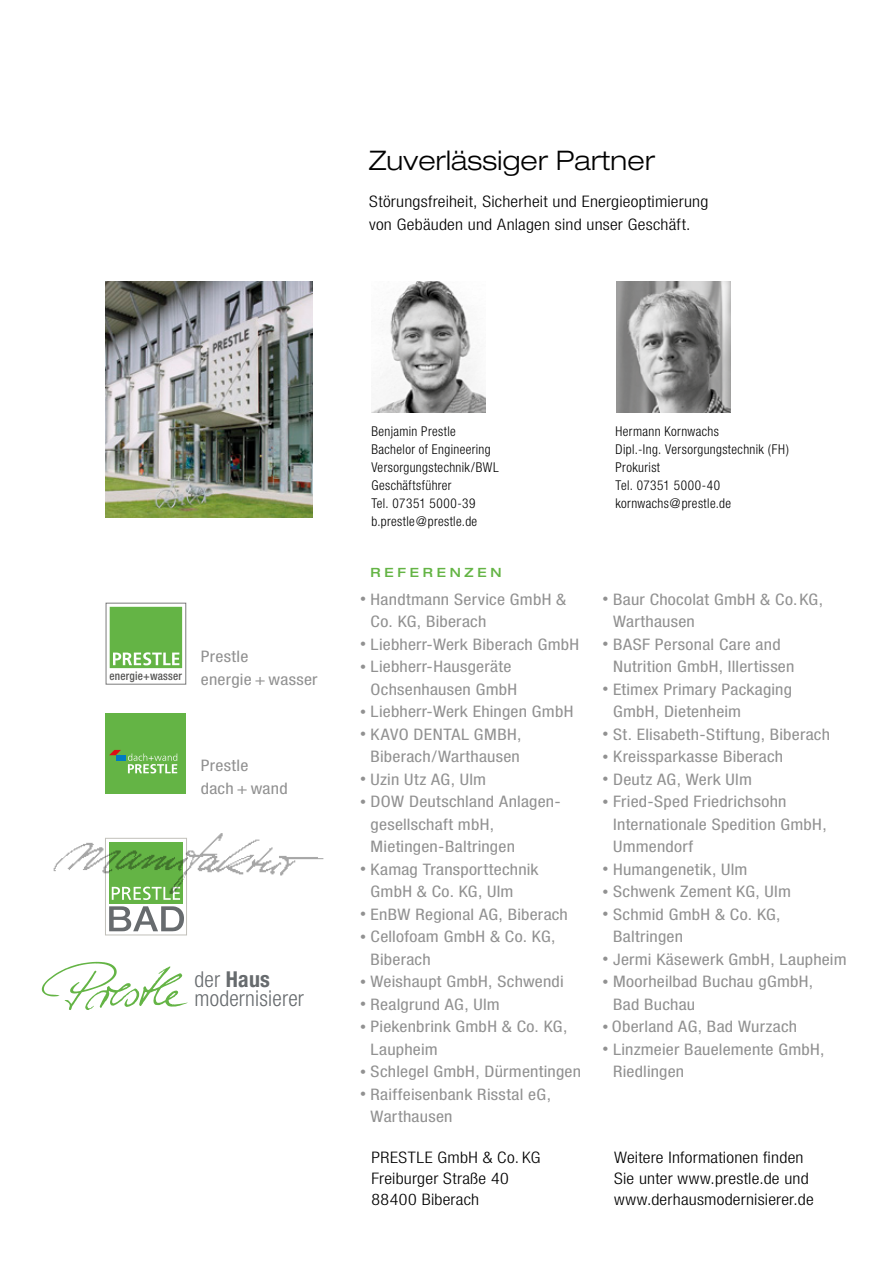
<style>
.page{position:relative;width:893px;height:1263px;background:#fff}
.page>*{position:absolute;margin:0;border:0;box-sizing:border-box;transform-origin:0 0}
.t1{font:300 expanded 27px "Helvetica Neue";letter-spacing:.01em;color:#000}
.t2{font:300 condensed 21.9px/19.6px "Helvetica Neue";letter-spacing:.01em;color:#676b6e}
.t3{font:condensed 15.9px/22.5px "Helvetica Neue";letter-spacing:.015em;color:#919191;scale:1.13 1}
.t4{font:300 condensed 15.9px/21px "Helvetica Neue";letter-spacing:.01em;color:#000;scale:1.13 1}
.t5{font:300 condensed 13.5px/18px "Helvetica Neue";letter-spacing:.03em;color:#000}
.t6{font:500 expanded 12.75px "Helvetica Neue";letter-spacing:.3em;color:#64b445}
.t7{font:500 condensed 11.7px "Helvetica Neue";letter-spacing:.02em;color:#545453;scale:.95 1}
.s1{font-weight:700}
.s2{font-size:12px}
</style>
<div class="page">
<img style="left:106px;top:282px;width:206px;height:236px">
<svg style="left:41px;top:961px;width:147px;height:49px"></svg>
<svg style="left:106px;top:603px;width:80px;height:81px"></svg>
<svg style="left:110px;top:607px;width:72px;height:61px;background:#71ba55"></svg>
<div style="left:106px;top:713px;width:80px;height:81px;background:#64b445"></div>
<svg style="left:128px;top:753px;width:49px;height:20px"></svg>
<div style="left:116px;top:755px;width:9px;height:6px;background:#007bc1"></div>
<svg style="left:109px;top:750px;width:12px;height:5px"></svg>
<div style="left:105px;top:838px;width:82px;height:97px;border:1px solid #aaa9a0"></div>
<img style="left:53px;top:833px;width:271px;height:98px">
<img style="left:371px;top:282px;width:115px;height:131px">
<img style="left:617px;top:282px;width:114px;height:131px">
<h1 class="t1" style="left:369px;top:144px;width:287px">Zuverlässiger Partner</h1>
<p class="t4" style="left:369px;top:190px;width:302px;line-height:22.5px">Störungsfreiheit, Sicherheit und Energieoptimierung von Gebäuden und Anlagen sind unser Geschäft.</p>
<p class="t7" style="left:109px;top:668px;width:78px">energie+wasser</p>
<p class="t3" style="left:201px;top:645px;width:105px">Prestle<br>energie + wasser</p>
<p class="t3" style="left:201px;top:754px;width:78px">Prestle<br>dach + wand</p>
<h2 class="t2" style="left:195px;top:969px;width:111px">der <span class="s1">Haus </span>modernisierer</h2>
<p class="t5" style="left:371px;top:422px;width:129px">Benjamin Prestle<br>Bachelor of Engineering<br>Versorgungstechnik/BWL<br>Geschäftsführer<br>Tel. 07351 5000-39 b.prestle@prestle.de</p>
<p class="t6" style="left:370px;top:564px;width:132px">REFERENZEN</p>
<p class="t3" style="left:371px;top:588px;width:175px;text-indent:-10px"><span class="s2">•</span> Handtmann Service GmbH &amp;<br>Co. KG, Biberach</p>
<p class="t3" style="left:360px;top:633px;width:195px"><span class="s2">•</span> Liebherr-Werk Biberach GmbH</p>
<p class="t3" style="left:371px;top:655px;width:131px;text-indent:-10px"><span class="s2">•</span> Liebherr-Hausgeräte<br>Ochsenhausen GmbH</p>
<p class="t3" style="left:360px;top:700px;width:190px"><span class="s2">•</span> Liebherr-Werk Ehingen GmbH</p>
<p class="t3" style="left:360px;top:723px;width:144px;text-align:center"><span class="s2">•</span> KAVO DENTAL GMBH,<br>Biberach/Warthausen</p>
<p class="t3" style="left:360px;top:768px;width:113px"><span class="s2">•</span> Uzin Utz AG, Ulm</p>
<p class="t3" style="left:371px;top:790px;width:170px;text-indent:-10px"><span class="s2">•</span> DOW Deutschland Anlagen&shy;gesellschaft mbH,<br>Mietingen-Baltringen</p>
<p class="t3" style="left:371px;top:858px;width:150px;text-indent:-10px"><span class="s2">•</span> Kamag Transporttechnik<br>GmbH &amp; Co. KG, Ulm</p>
<p class="t3" style="left:360px;top:903px;width:185px"><span class="s2">•</span> EnBW Regional AG, Biberach</p>
<p class="t3" style="left:371px;top:925px;width:165px;text-indent:-10px"><span class="s2">•</span> Cellofoam GmbH &amp; Co. KG,<br>Biberach</p>
<p class="t3" style="left:360px;top:970px;width:182px"><span class="s2">•</span> Weishaupt GmbH, Schwendi</p>
<p class="t3" style="left:360px;top:993px;width:125px"><span class="s2">•</span> Realgrund AG, Ulm</p>
<p class="t3" style="left:371px;top:1015px;width:176px;text-indent:-10px"><span class="s2">•</span> Piekenbrink GmbH &amp; Co. KG,<br>Laupheim</p>
<p class="t3" style="left:360px;top:1060px;width:197px"><span class="s2">•</span> Schlegel GmbH, Dürmentingen</p>
<p class="t3" style="left:371px;top:1083px;width:161px;text-indent:-10px"><span class="s2">•</span> Raiffeisenbank Risstal eG,<br>Warthausen</p>
<p class="t4" style="left:371px;top:1146px;width:151px">PRESTLE GmbH &amp; Co. KG<br>Freiburger Straße 40<br>88400 Biberach</p>
<p class="t5" style="left:615px;top:422px;width:175px">Hermann Kornwachs<br>Dipl.-Ing. Versorgungstechnik (FH)<br>Prokurist<br>Tel. 07351 5000-40 kornwachs@prestle.de</p>
<p class="t3" style="left:613px;top:588px;width:187px;text-indent:-10px"><span class="s2">•</span> Baur Chocolat GmbH &amp; Co. KG,<br>Warthausen</p>
<p class="t3" style="left:613px;top:633px;width:162px;text-indent:-10px"><span class="s2">•</span> BASF Personal Care and<br>Nutrition GmbH, Illertissen</p>
<p class="t3" style="left:613px;top:678px;width:160px;text-indent:-10px"><span class="s2">•</span> Etimex Primary Packaging<br>GmbH, Dietenheim</p>
<p class="t3" style="left:603px;top:723px;width:203px"><span class="s2">•</span> St. Elisabeth-Stiftung, Biberach</p>
<p class="t3" style="left:603px;top:745px;width:161px"><span class="s2">•</span> Kreissparkasse Biberach</p>
<p class="t3" style="left:603px;top:768px;width:134px"><span class="s2">•</span> Deutz AG, Werk Ulm</p>
<p class="t3" style="left:613px;top:790px;width:190px;text-indent:-10px"><span class="s2">•</span> Fried-Sped Friedrichsohn<br>Internationale Spedition GmbH,<br>Ummendorf</p>
<p class="t3" style="left:603px;top:858px;width:130px"><span class="s2">•</span> Humangenetik, Ulm</p>
<p class="t3" style="left:603px;top:880px;width:168px"><span class="s2">•</span> Schwenk Zement KG, Ulm</p>
<p class="t3" style="left:613px;top:903px;width:150px;text-indent:-10px"><span class="s2">•</span> Schmid GmbH &amp; Co. KG,<br>Baltringen</p>
<p class="t3" style="left:603px;top:948px;width:218px"><span class="s2">•</span> Jermi Käsewerk GmbH, Laupheim</p>
<p class="t3" style="left:613px;top:970px;width:179px;text-indent:-10px"><span class="s2">•</span> Moorheilbad Buchau gGmbH,<br>Bad Buchau</p>
<p class="t3" style="left:603px;top:1015px;width:174px"><span class="s2">•</span> Oberland AG, Bad Wurzach</p>
<p class="t3" style="left:613px;top:1038px;width:189px;text-indent:-10px"><span class="s2">•</span> Linzmeier Bauelemente GmbH,<br>Riedlingen</p>
<p class="t4" style="left:614px;top:1146px;width:178px">Weitere Informationen finden<br>Sie unter www.prestle.de und www.derhausmodernisierer.de</p>
</div>
